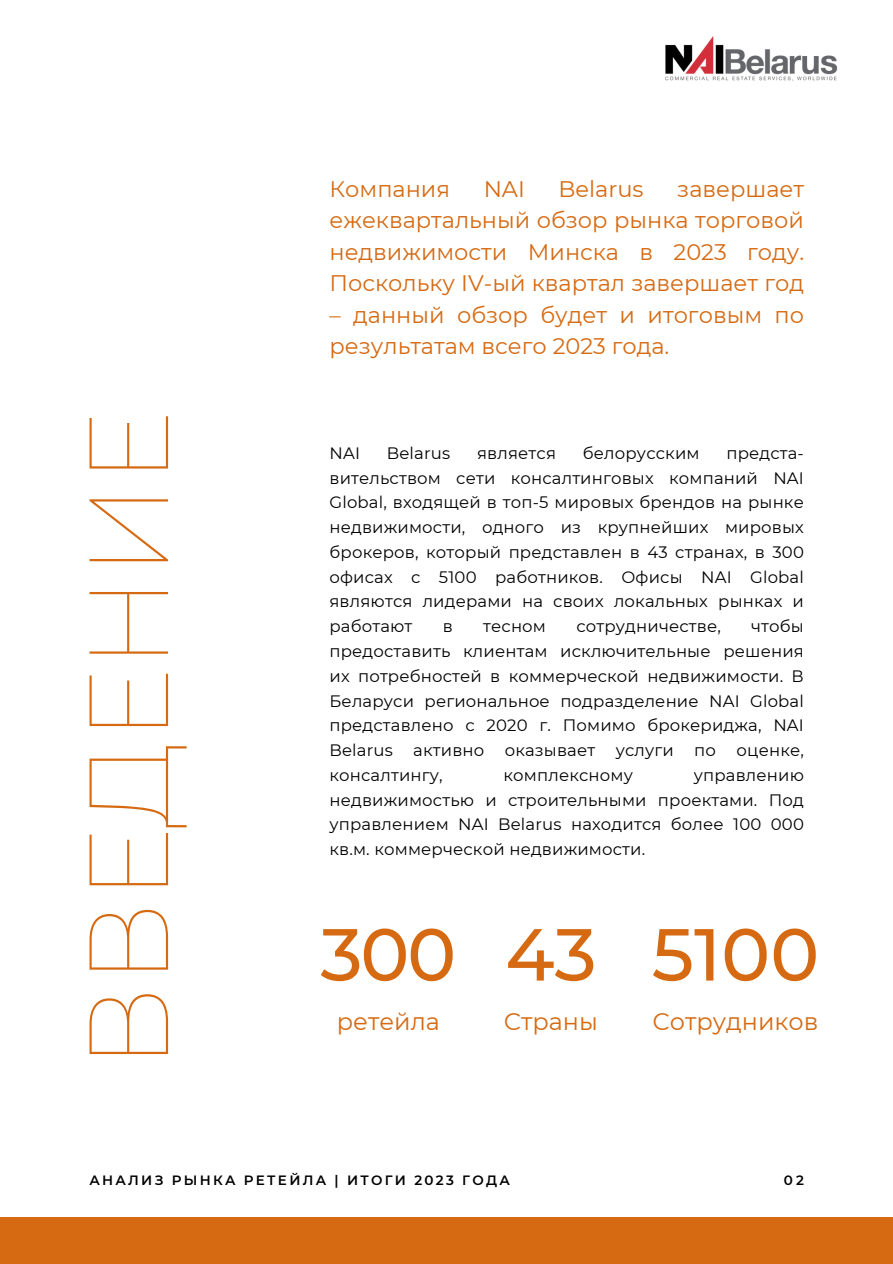
<style>
.page{position:relative;width:893px;height:1264px;background:#fff}
.page>*{position:absolute;margin:0;border:0;box-sizing:border-box;transform-origin:0 0}
.t1{font:100 112.2px "Montserrat";color:#d66a12}
.t2{font:500 73.5px "Montserrat";color:#d66a12}
.t3{font:24px "Montserrat";color:#d66a12}
.t4{font:22.5px/31.5px "Montserrat";color:#d66a12;text-align:justify}
.t5{font:16.5px/24.8px "Montserrat";letter-spacing:.01em;color:#000001;text-align:justify}
.t6{font:600 13.5px "Montserrat";letter-spacing:.17em;color:#000001}
</style>
<div class="page">
<div style="left:0;top:1217px;width:892px;height:46px;background:#d66a12"></div>
<img style="left:665px;top:36px;width:172px;height:45px">
<h1 class="t1" style="left:59px;top:1069px;width:659px;rotate:-90deg">ВВЕДЕНИЕ</h1>
<h3 class="t4" style="left:329px;top:173px;width:122px">Компания</h3>
<h3 class="t4" style="left:483px;top:173px;width:43px">NAI</h3>
<h3 class="t4" style="left:558px;top:173px;width:87px">Belarus</h3>
<h3 class="t4" style="left:329px;top:173px;width:476px;text-indent:348px">завершает ежеквартальный обзор рынка торговой недвижимости Минска в 2023 году.<br>Поскольку IV-ый квартал завершает год</h3>
<h3 class="t4" style="left:329px;top:299px;width:476px">– данный обзор будет и итоговым по результатам всего 2023 года.</h3>
<p class="t5" style="left:329px;top:440px;width:32px">NAI</p>
<p class="t5" style="left:387px;top:440px;width:65px">Belarus</p>
<p class="t5" style="left:477px;top:440px;width:80px">является</p>
<p class="t5" style="left:582px;top:440px;width:118px">белорусским</p>
<p class="t5" style="left:329px;top:440px;width:476px;text-indent:397px">предста&shy;вительством сети консалтинговых компаний NAI Global, входящей в топ-5 мировых брендов на рынке недвижимости, одного из крупнейших мировых брокеров, который представлен в 43 странах, в 300 офисах с 5100 работников. Офисы NAI Global являются лидерами на своих локальных рынках и работают</p>
<p class="t5" style="left:329px;top:614px;width:476px;text-indent:422px">чтобы предоставить клиентам исключительные решения их потребностей в коммерческой недвижимости. В Беларуси региональное подразделение NAI Global представлено с 2020 г. Помимо брокериджа, NAI Belarus активно оказывает услуги по оценке, консалтингу,</p>
<p class="t5" style="left:443px;top:614px;width:12px">в</p>
<p class="t5" style="left:483px;top:614px;width:64px">тесном</p>
<p class="t5" style="left:576px;top:614px;width:146px">сотрудничестве,</p>
<p class="t5" style="left:329px;top:762px;width:476px;text-indent:364px">управлению недвижимостью и строительными проектами. Под управлением NAI Belarus находится более 100 000 кв.м. коммерческой недвижимости.</p>
<p class="t5" style="left:503px;top:762px;width:131px">комплексному</p>
<h3 class="t2" style="left:320px;top:909px;width:137px">300</h3>
<h2 class="t2" style="left:505px;top:909px;width:93px">43</h2>
<p class="t3" style="left:337px;top:1006px;width:105px">ретейла</p>
<h3 class="t3" style="left:504px;top:1006px;width:96px">Страны</h3>
<h3 class="t2" style="left:651px;top:909px;width:169px">5100</h3>
<h2 class="t3" style="left:652px;top:1006px;width:167px">Сотрудников</h2>
<p class="t6" style="left:89px;top:1172px;width:422px">АНАЛИЗ РЫНКА РЕТЕЙЛА | ИТОГИ 2023 ГОДА</p>
<h4 class="t6" style="left:783px;top:1172px;width:22px">02</h4>
</div>
